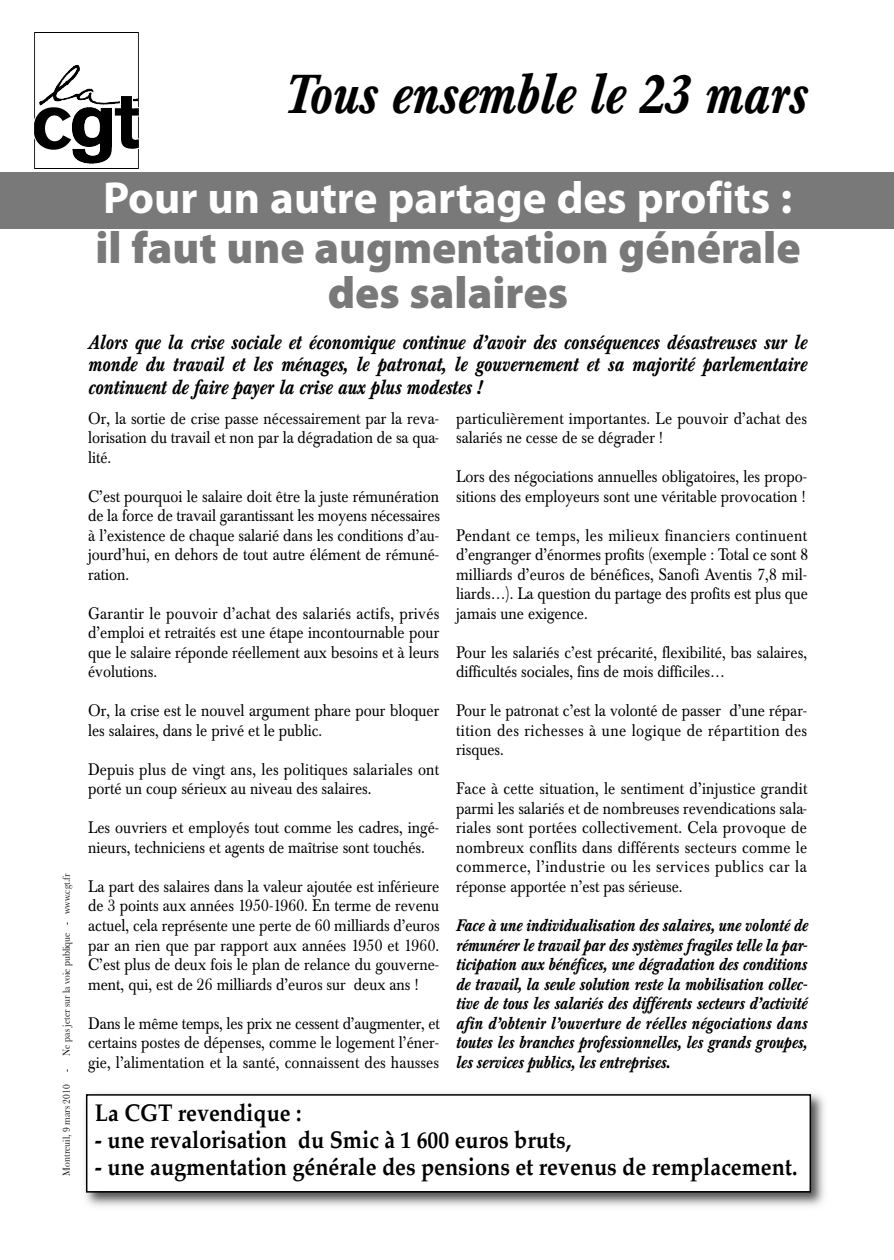
<style>
.page{position:relative;width:894px;height:1260px;background:#fff}
.page>*{position:absolute;margin:0;border:0;box-sizing:border-box;transform-origin:0 0}
.t1{font:italic 500 54px "Baskerville BE";color:#000;scale:.9 1}
.t2{font:900 45px/45px "Myriad Pro";color:#797979;text-align:center}
.t3{font:700 45px "Myriad Pro";color:#fff}
.t4{font:700 24px "Palatino";color:#000;scale:.9 1}
.t5{font:italic 500 19.5px/22.5px "Baskerville BE";color:#000;text-align:justify;scale:.9 1}
.t6{font:16.5px/19.5px "Baskerville BE";color:#000;text-align:justify;scale:.9 1}
.t7{font:italic 500 16.5px/19.5px "Baskerville BE";color:#000;text-align:justify;scale:.9 1}
.t8{font:10.5px "Baskerville";color:#000;scale:.9 1}
</style>
<div class="page">
<img style="left:34px;top:32px;width:105px;height:137px">
<div style="left:0;top:173px;width:893px;height:56px;background:#797979"></div>
<img style="left:85px;top:1093px;width:739px;height:113px">
<div style="left:87px;top:1095px;width:722px;height:95px;background:#fff"></div>
<div style="left:86px;top:1094px;width:724px;height:98px;border:2px solid #000"></div>
<h1 class="t1" style="left:284px;top:73px;width:581px">Tous ensemble le 23 mars</h1>
<p class="t8" style="left:60px;top:1175px;width:336px;rotate:-90deg">Montreuil, 9 mars 2010 - Ne pas jeter sur la voie publique - www.cgt.fr</p>
<h2 class="t3" style="left:103px;top:179px;width:690px">Pour un autre partage des profits :</h2>
<h2 class="t2" style="left:95px;top:229px;width:706px">il faut une augmentation générale des salaires</h2>
<p class="t5" style="left:88px;top:333px;width:800px">Alors que la crise sociale et économique continue d’avoir des conséquences désastreuses sur le monde du travail et les ménages, le patronat, le gouvernement et sa majorité parlementaire continuent de faire payer la crise aux plus modestes !</p>
<p class="t6" style="left:88px;top:410px;width:391px">Or, la sortie de crise passe nécessairement par la reva&shy;lorisation du travail et non par la dégradation de sa qua&shy;lité.</p>
<p class="t6" style="left:88px;top:488px;width:392px">C’est pourquoi le salaire doit être la juste rémunération de la force de travail garantissant les moyens nécessaires à l’existence de chaque salarié dans les conditions d’au&shy;jourd’hui, en dehors de tout autre élément de rémuné&shy;ration.</p>
<p class="t6" style="left:88px;top:605px;width:391px">Garantir le pouvoir d’achat des salariés actifs, privés d’emploi et retraités est une étape incontournable pour que le salaire réponde réellement aux besoins et à leurs évolutions.</p>
<p class="t6" style="left:88px;top:702px;width:391px">Or, la crise est le nouvel argument phare pour bloquer les salaires, dans le privé et le public.</p>
<p class="t6" style="left:88px;top:761px;width:391px">Depuis plus de vingt ans, les politiques salariales ont porté un coup sérieux au niveau des salaires.</p>
<p class="t6" style="left:88px;top:819px;width:391px">Les ouvriers et employés tout comme les cadres, ingé&shy;nieurs, techniciens et agents de maîtrise sont touchés.</p>
<p class="t6" style="left:88px;top:878px;width:392px">La part des salaires dans la valeur ajoutée est inférieure de 3 points aux années 1950-1960. En terme de revenu actuel, cela représente une perte de 60 milliards d’euros par an rien que par rapport aux années 1950 et 1960.<br>C’est plus de deux fois le plan de relance du gouverne&shy;ment, qui, est de 26 milliards d’euros sur deux ans !</p>
<p class="t6" style="left:88px;top:1014px;width:392px">Dans le même temps, les prix ne cessent d’augmenter, et certains postes de dépenses, comme le logement l’éner&shy;gie, l’alimentation et la santé, connaissent des hausses</p>
<p class="t6" style="left:456px;top:410px;width:391px">particulièrement importantes. Le pouvoir d’achat des salariés ne cesse de se dégrader !</p>
<p class="t6" style="left:456px;top:468px;width:391px">Lors des négociations annuelles obligatoires, les propo&shy;sitions des employeurs sont une véritable provocation !</p>
<p class="t6" style="left:456px;top:527px;width:392px">Pendant ce temps, les milieux financiers continuent d’engranger d’énormes profits (exemple : Total ce sont 8 milliards d’euros de bénéfices, Sanofi Aventis 7,8 mil&shy;liards…). La question du partage des profits est plus que jamais une exigence.</p>
<p class="t6" style="left:456px;top:644px;width:391px">Pour les salariés c’est précarité, flexibilité, bas salaires, difficultés sociales, fins de mois difficiles…</p>
<p class="t6" style="left:456px;top:702px;width:391px">Pour le patronat c’est la volonté de passer d’une répar&shy;tition des richesses à une logique de répartition des risques.</p>
<p class="t6" style="left:456px;top:780px;width:391px">Face à cette situation, le sentiment d’injustice grandit parmi les salariés et de nombreuses revendications sala&shy;riales sont portées collectivement. Cela provoque de nombreux conflits dans différents secteurs comme le commerce, l’industrie ou les services publics car la réponse apportée n’est pas sérieuse.</p>
<p class="t7" style="left:456px;top:917px;width:392px">Face à une individualisation des salaires, une volonté de rémunérer le travail par des systèmes fragiles telle la par&shy;ticipation aux bénéfices, une dégradation des conditions de travail, la seule solution reste la mobilisation collec&shy;tive de tous les salariés des différents secteurs d’activité afin d’obtenir l’ouverture de réelles négociations dans toutes les branches professionnelles, les grands groupes, les services publics, les entreprises.</p>
<h3 class="t4" style="left:95px;top:1100px;width:231px">La CGT revendique :</h3>
<h3 class="t4" style="left:95px;top:1127px;width:530px">- une revalorisation du Smic à 1 600 euros bruts,</h3>
<h3 class="t4" style="left:95px;top:1154px;width:781px">- une augmentation générale des pensions et revenus de remplacement.</h3>
</div>
